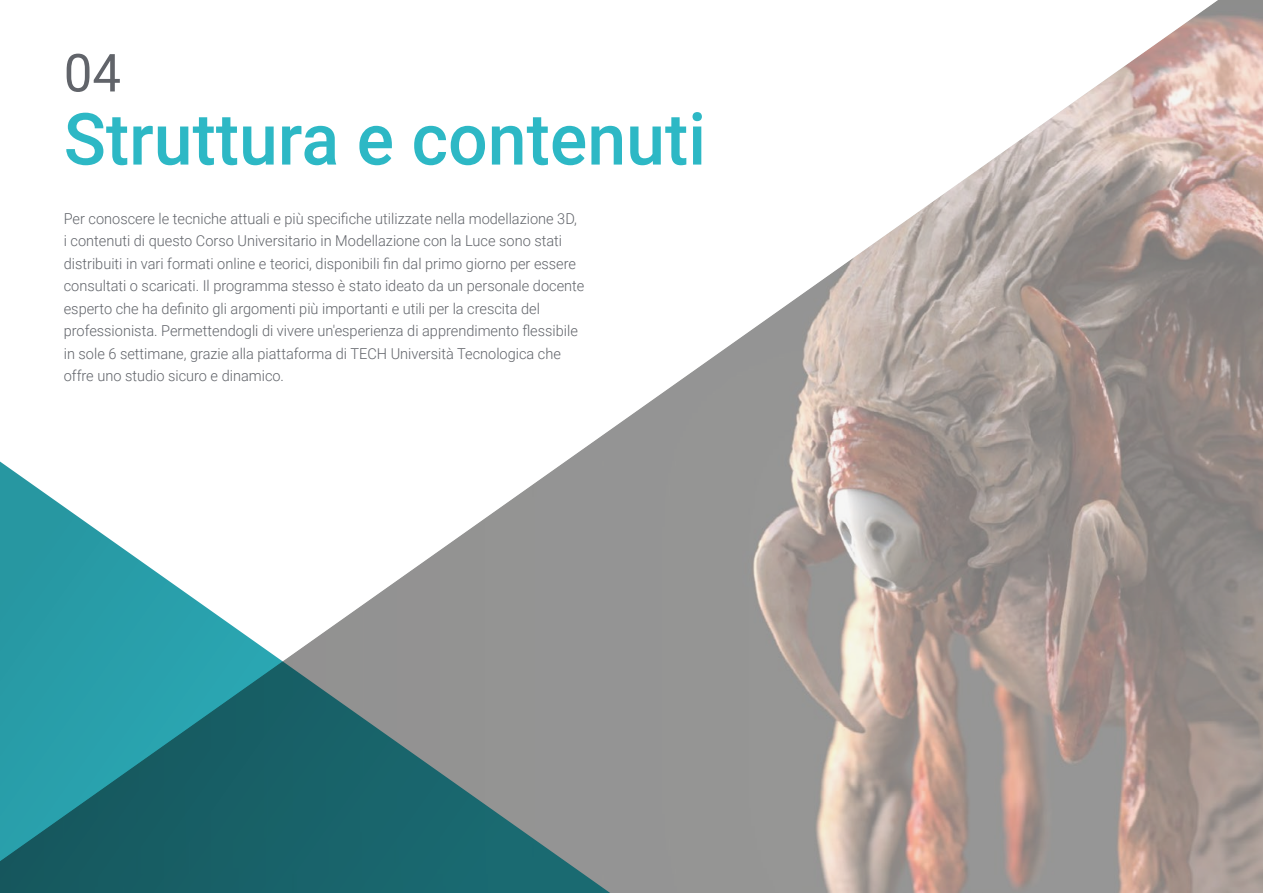
<style>
.page{position:relative;width:1263px;height:893px;background:#fff}
.page>*{position:absolute;margin:0;border:0;box-sizing:border-box;transform-origin:0 0}
.t1{font:500 72px "Roboto";color:#2db8c5}
.t2{font:52.5px "Roboto";color:#61646a}
.t3{font:300 15px/22.5px "Roboto";color:#61646a}
</style>
<div class="page">
<img style="left:587px;top:0;width:676px;height:893px">
<svg style="left:0;top:446px;width:640px;height:447px"></svg>
<h2 class="t2" style="left:64px;top:36px;width:59px">04</h2>
<h1 class="t1" style="left:64px;top:89px;width:644px">Struttura e contenuti</h1>
<p class="t3" style="left:64px;top:207px;width:522px">Per conoscere le tecniche attuali e più specifiche utilizzate nella modellazione 3D,<br>i contenuti di questo Corso Universitario in Modellazione con la Luce sono stati distribuiti in vari formati online e teorici, disponibili fin dal primo giorno per essere consultati o scaricati. Il programma stesso è stato ideato da un personale docente esperto che ha definito gli argomenti più importanti e utili per la crescita del professionista. Permettendogli di vivere un'esperienza di apprendimento flessibile in sole 6 settimane, grazie alla piattaforma di TECH Università Tecnologica che offre uno studio sicuro e dinamico.</p>
</div>
